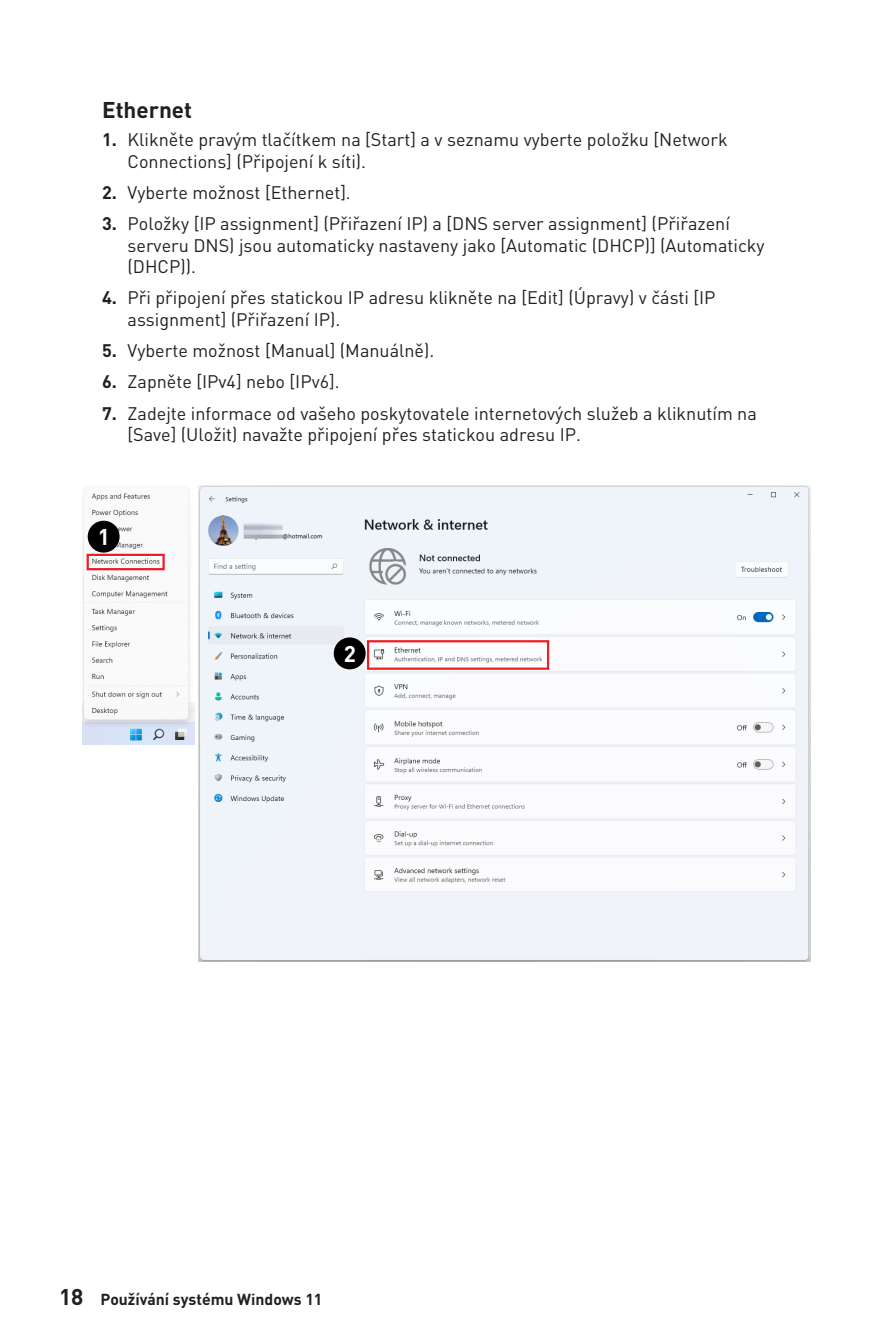
<style>
.page{position:relative;width:893px;height:1340px;background:#fff}
.page>*{position:absolute;margin:0;border:0;box-sizing:border-box;transform-origin:0 0}
.Title_3{font:700 22.5px "MSI Din Pro Noto CJK";color:#231f20}
.t1{font:700 22.5px "MSI Din Pro Noto CJK";color:#fff}
.t2{font:18px/21.6px "MSI Din Pro Noto CJK";color:#231f20}
.t3{font:700 15.75px "MSI Din Pro Noto CJK";color:#231f20}
.s1{font-weight:700}
.s2{font-size:22.5px}
</style>
<div class="page">
<img style="left:83px;top:491px;width:112px;height:254px">
<div style="left:85px;top:552px;width:81px;height:19px;border:4px solid #fff"></div>
<div style="left:87px;top:553px;width:78px;height:17px;border:2px solid #ee1d23"></div>
<div style="left:89px;top:522px;width:29px;height:29px;background:#000;border-radius:50%"></div>
<div style="left:88px;top:520px;width:32px;height:32px;border:3px solid #000;border-radius:50%"></div>
<img style="left:198px;top:485px;width:612px;height:476px">
<div style="left:367px;top:640px;width:182px;height:30px;border:2px solid #ee1d23"></div>
<div style="left:335px;top:639px;width:29px;height:28px;background:#000;border-radius:50%"></div>
<div style="left:334px;top:637px;width:32px;height:32px;border:3px solid #000;border-radius:50%"></div>
<p class="Title_3" style="left:102px;top:97px;width:92px">Ethernet</p>
<p class="t2" style="left:128px;top:129px;width:602px;text-indent:-26px"><span class="s1">1.</span> Klikněte pravým tlačítkem na [Start] a v seznamu vyberte položku [Network<br>Connections] (Připojení k síti).</p>
<p class="t2" style="left:102px;top:182px;width:250px"><span class="s1">2.</span> Vyberte možnost [Ethernet].</p>
<p class="t2" style="left:128px;top:213px;width:638px;text-indent:-26px"><span class="s1">3.</span> Položky [IP assignment] (Přiřazení IP) a [DNS server assignment] (Přiřazení serveru DNS) jsou automaticky nastaveny jako [Automatic (DHCP)] (Automaticky (DHCP)).</p>
<p class="t2" style="left:128px;top:287px;width:590px;text-indent:-26px"><span class="s1">4.</span> Při připojení přes statickou IP adresu klikněte na [Edit] (Úpravy) v části [IP assignment] (Přiřazení IP).</p>
<p class="t2" style="left:102px;top:340px;width:334px"><span class="s1">5.</span> Vyberte možnost [Manual] (Manuálně).</p>
<p class="t2" style="left:102px;top:371px;width:239px"><span class="s1">6.</span> Zapněte [IPv4] nebo [IPv6].</p>
<p class="t2" style="left:128px;top:402px;width:631px;text-indent:-26px"><span class="s1">7.</span> Zadejte informace od vašeho poskytovatele internetových služeb a kliknutím na [Save] (Uložit) navažte připojení přes statickou adresu IP.</p>
<p class="t1" style="left:98px;top:524px;width:14px">1</p>
<p class="t1" style="left:344px;top:640px;width:14px">2</p>
<p class="t3" style="left:59px;top:1289px;width:265px"><span class="s2">18</span> Používání systému Windows 11</p>
</div>
